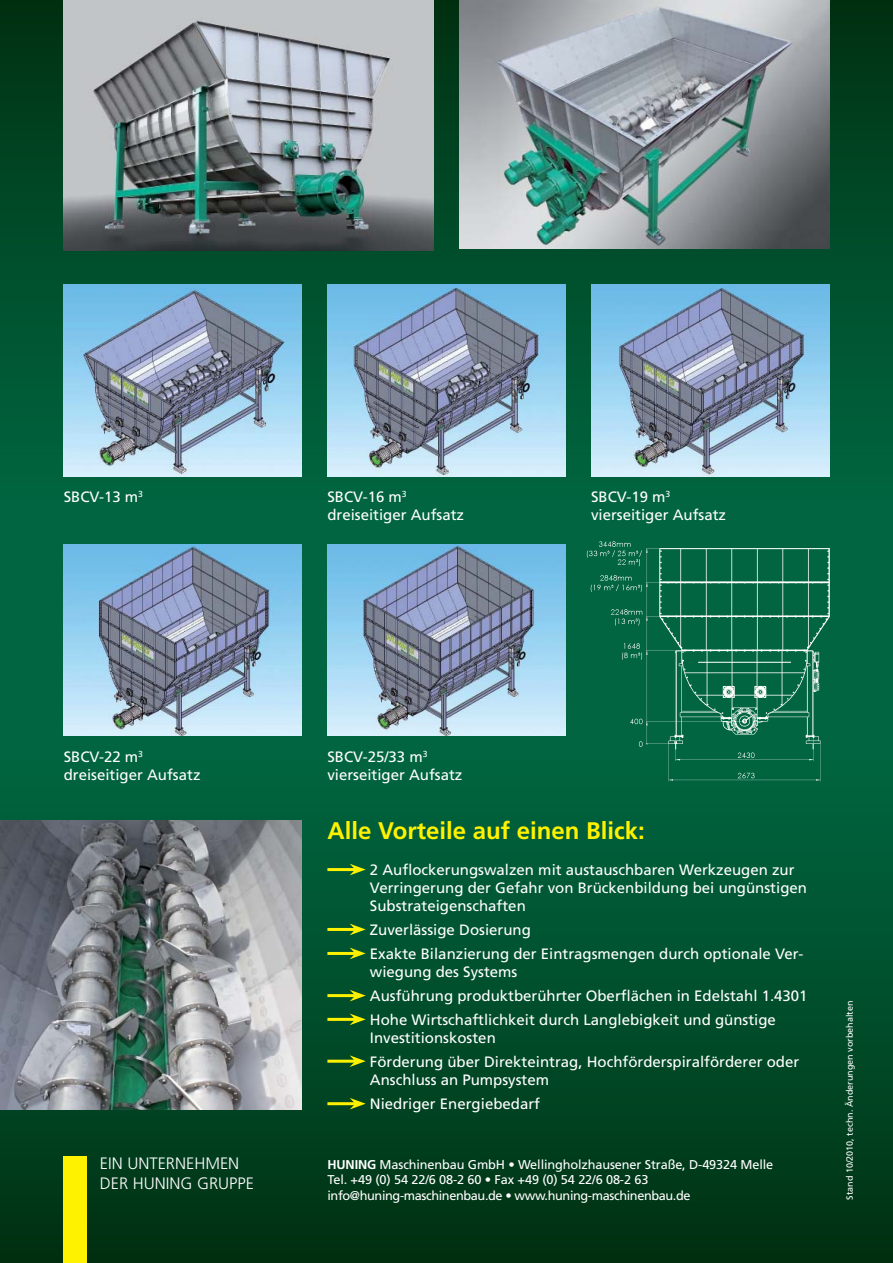
<style>
.page{position:relative;width:893px;height:1263px;background:#fff}
.page>*{position:absolute;margin:0;border:0;box-sizing:border-box;transform-origin:0 0}
.t1{font:700 24px "Frutiger";color:#fff200}
.t2{font:300 16.5px/19.8px "Frutiger";color:#fff}
.t3{font:15px/18px "Frutiger";color:#fff}
.t4{font:12.75px/15.3px "Frutiger";letter-spacing:-.01em;color:#fff}
.t5{font:9px "Frutiger";color:#fff}
.s1{font-weight:700}
</style>
<div class="page">
<div style="left:0;top:497px;width:893px;height:268px;background:#006540"></div>
<div style="left:0;top:0;width:893px;height:506px;background:linear-gradient(to bottom,#003112,#036945)"></div>
<div style="left:0;top:757px;width:893px;height:506px;background:linear-gradient(to bottom,#006741,#003212)"></div>
<img style="left:64px;top:285px;width:238px;height:191px">
<img style="left:64px;top:544px;width:238px;height:192px">
<img style="left:0;top:821px;width:302px;height:288px">
<img style="left:327px;top:285px;width:239px;height:191px">
<img style="left:327px;top:544px;width:239px;height:192px">
<img style="left:591px;top:285px;width:238px;height:191px">
<img style="left:584px;top:541px;width:249px;height:243px">
<div style="left:64px;top:1157px;width:23px;height:106px;background:#fff200"></div>
<img style="left:64px;top:0;width:370px;height:251px">
<img style="left:459px;top:0;width:370px;height:248px">
<hr style="left:327px;top:868px;width:28px;height:3px;background:#fff200">
<svg style="left:350px;top:864px;width:16px;height:11px"></svg>
<hr style="left:327px;top:928px;width:28px;height:3px;background:#fff200">
<svg style="left:350px;top:923px;width:16px;height:12px"></svg>
<hr style="left:327px;top:952px;width:28px;height:3px;background:#fff200">
<svg style="left:350px;top:947px;width:16px;height:12px"></svg>
<hr style="left:327px;top:994px;width:28px;height:3px;background:#fff200">
<svg style="left:350px;top:990px;width:16px;height:11px"></svg>
<hr style="left:327px;top:1018px;width:28px;height:3px;background:#fff200">
<svg style="left:350px;top:1013px;width:16px;height:12px"></svg>
<hr style="left:327px;top:1060px;width:28px;height:3px;background:#fff200">
<svg style="left:350px;top:1055px;width:16px;height:12px"></svg>
<hr style="left:327px;top:1102px;width:28px;height:3px;background:#fff200">
<svg style="left:350px;top:1098px;width:16px;height:11px"></svg>
<p class="t3" style="left:64px;top:489px;width:81px">SBCV-13 m<sup>3</sup></p>
<p class="t3" style="left:327px;top:489px;width:138px">SBCV-16 m<sup>3 </sup>dreiseitiger Aufsatz</p>
<p class="t3" style="left:591px;top:489px;width:137px">SBCV-19 m<sup>3 </sup>vierseitiger Aufsatz</p>
<p class="t3" style="left:64px;top:749px;width:138px">SBCV-22 m<sup>3 </sup>dreiseitiger Aufsatz</p>
<p class="t2" style="left:100px;top:1155px;width:156px">EIN UNTERNEHMEN<br>DER HUNING GRUPPE</p>
<p class="t3" style="left:327px;top:749px;width:137px">SBCV-25/33 m<sup>3 </sup>vierseitiger Aufsatz</p>
<h1 class="t1" style="left:327px;top:821px;width:319px">Alle Vorteile auf einen Blick:</h1>
<p class="t3" style="left:370px;top:861px;width:439px">2 Auflockerungswalzen mit austauschbaren Werkzeugen zur<br>Verringerung der Gefahr von Brückenbildung bei ungünstigen<br>Substrateigenschaften</p>
<p class="t3" style="left:370px;top:918px;width:435px;line-height:24px">Zuverlässige Dosierung<br>Exakte Bilanzierung der Eintragsmengen durch optionale Ver-</p>
<p class="t3" style="left:370px;top:960px;width:439px;line-height:24px">wiegung des Systems<br>Ausführung produktberührter Oberflächen in Edelstahl 1.4301<br>Hohe Wirtschaftlichkeit durch Langlebigkeit und günstige</p>
<p class="t3" style="left:370px;top:1026px;width:431px;line-height:24px">Investitionskosten<br>Förderung über Direkteintrag, Hochförderspiralförderer oder</p>
<p class="t3" style="left:370px;top:1068px;width:181px;line-height:24px">Anschluss an Pumpsystem<br>Niedriger Energiebedarf</p>
<p class="t4" style="left:327px;top:1158px;width:447px"><span class="s1">HUNING</span> Maschinenbau GmbH • Wellingholzhausener Straße, D-49324 Melle<br>Tel. +49 (0) 54 22/6 08-2 60 • Fax +49 (0) 54 22/6 08-2 63 info@huning-maschinenbau.de • www.huning-maschinenbau.de</p>
<p class="t5" style="left:846px;top:1200px;width:201px;rotate:-90deg">Stand 10/2010, techn. Änderungen vorbehalten</p>
</div>
